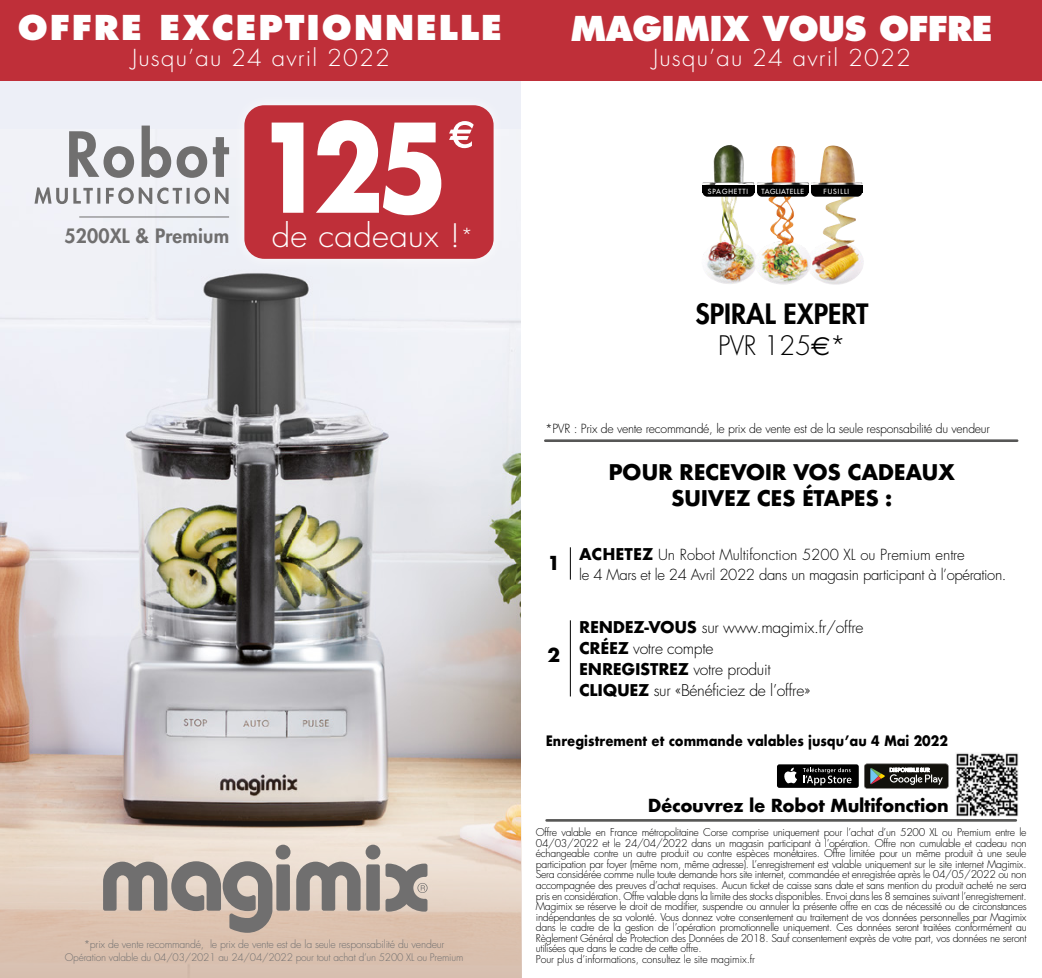
<style>
.page{position:relative;width:1042px;height:978px;background:#fff}
.page>*{position:absolute;margin:0;border:0;box-sizing:border-box;transform-origin:0 0}
.t1{font:700 119.52px "Futura";color:#fff;scale:.87 1}
.t2{font:800 33.25px "Futura";letter-spacing:.06em;color:#fff}
.t3{font:800 33.25px "Futura";letter-spacing:-.02em;color:#fff}
.t4{font:300 31.5px "Futura";letter-spacing:.01em;color:#fff;scale:1.05 1}
.t5{font:800 27.3px "Futura";color:#000}
.t6{font:300 26.07px "Futura";letter-spacing:-.02em;color:#000}
.t7{font:300 22.75px "Futura";letter-spacing:.05em;color:#fff;scale:1.05 1}
.t8{font:700 21px/25.9px "Futura";letter-spacing:-.02em;color:#000;text-align:center}
.t9{font:800 19.25px "Futura";letter-spacing:.01em;color:#706f6f}
.t10{font:700 18.72px "Futura";color:#000}
.t11{font:700 17.5px "Futura";letter-spacing:-.02em;color:#000}
.t12{font:300 15.75px/21px "Futura";letter-spacing:-.02em;color:#000}
.t13{font:300 14.88px/19.2px "Futura";letter-spacing:-.025em;color:#000}
.t14{font:700 14px "Futura";color:#000;scale:.9 1}
.t15{font:300 12.25px "Futura";letter-spacing:-.02em;color:#000}
.t16{font:300 10.5px/10.5px "Futura";letter-spacing:-.03em;color:#000}
.t17{font:300 10.5px "Futura";letter-spacing:-.02em;color:#706f6f}
.t18{font:300 10.15px "Futura";letter-spacing:-.02em;color:#706f6f}
.t19{font:6.83px "Futura";letter-spacing:.13em;color:#fff}
.t20{font:6.83px "Futura";letter-spacing:.08em;color:#fff}
.s1{font-size:18.9px}
.s2{font-family:"Euro Sans";font-weight:400}
.s3{font-weight:700;font-size:15.75px}
.s4{font-weight:700}
</style>
<div class="page">
<img style="left:0;top:298px;width:521px;height:499px">
<div style="left:0;top:68px;width:521px;height:230px;background:#eff1f7"></div>
<div style="left:244px;top:105px;width:249px;height:154px;background:#bf2f39;border-radius:20px"></div>
<svg style="left:449px;top:121px;width:25px;height:27px"></svg>
<svg style="left:35px;top:187px;width:193px;height:17px"></svg>
<svg style="left:69px;top:125px;width:160px;height:53px"></svg>
<div style="left:0;top:0;width:1042px;height:80px;background:#bf2f39"></div>
<svg style="left:864px;top:763px;width:84px;height:25px"></svg>
<svg style="left:776px;top:763px;width:83px;height:25px"></svg>
<div style="left:777px;top:764px;width:82px;height:23px;background:#000;border-radius:2px"></div>
<svg style="left:784px;top:767px;width:13px;height:16px"></svg>
<svg style="left:803px;top:767px;width:48px;height:18px"></svg>
<hr style="left:546px;top:818px;width:470px;height:3px;background:#575756">
<hr style="left:570px;top:547px;width:1px;height:32px;background:#000">
<hr style="left:570px;top:620px;width:1px;height:76px;background:#000">
<hr style="left:545px;top:439px;width:472px;height:3px;background:#575756">
<img style="left:956px;top:753px;width:62px;height:63px">
<img style="left:812px;top:249px;width:52px;height:36px">
<img style="left:703px;top:243px;width:51px;height:41px">
<img style="left:702px;top:182px;width:52px;height:3px">
<img style="left:719px;top:197px;width:24px;height:50px">
<img style="left:710px;top:145px;width:42px;height:38px">
<div style="left:702px;top:185px;width:52px;height:12px;background:#000;border-radius:5px"></div>
<div style="left:702px;top:185px;width:52px;height:7px;background:#000"></div>
<img style="left:811px;top:145px;width:51px;height:40px">
<img style="left:822px;top:197px;width:34px;height:53px">
<div style="left:811px;top:185px;width:51px;height:12px;background:#000;border-radius:5px"></div>
<div style="left:811px;top:185px;width:51px;height:7px;background:#000"></div>
<img style="left:754px;top:246px;width:57px;height:38px">
<img style="left:757px;top:146px;width:52px;height:45px">
<img style="left:768px;top:197px;width:26px;height:49px">
<div style="left:757px;top:185px;width:51px;height:12px;background:#000;border-radius:5px"></div>
<div style="left:757px;top:185px;width:51px;height:7px;background:#000"></div>
<hr style="left:79px;top:217px;width:150px;height:1px;background:#706f6f">
<svg style="left:0;top:797px;width:521px;height:180px"></svg>
<div style="left:276px;top:844px;width:14px;height:15px;background:#706f6f;border-radius:50%"></div>
<svg style="left:103px;top:861px;width:187px;height:71px"></svg>
<div style="left:366px;top:844px;width:14px;height:15px;background:#706f6f;border-radius:50%"></div>
<svg style="left:296px;top:861px;width:131px;height:50px"></svg>
<h2 class="t2" style="left:18px;top:7px;width:486px">OFFRE EXCEPTIONNELLE</h2>
<h3 class="t7" style="left:132px;top:43px;width:247px">Jusqu’au 24 avril 2022</h3>
<h3 class="t9" style="left:64px;top:224px;width:166px">5200XL &amp; Premium</h3>
<h1 class="t1" style="left:255px;top:81px;width:223px">125</h1>
<h3 class="t4" style="left:272px;top:216px;width:193px">de cadeaux !<span class="s1">*</span></h3>
<p class="t17" style="left:84px;top:937px;width:362px">*prix de vente recommandé, le prix de vente est de la seule responsabilité du vendeur</p>
<p class="t18" style="left:65px;top:951px;width:400px">Opération valable du 04/03/2021 au 24/04/2022 pour tout achat d’un 5200 XL ou Premium</p>
<h2 class="t3" style="left:570px;top:8px;width:424px">MAGIMIX VOUS OFFRE</h2>
<h3 class="t7" style="left:653px;top:43px;width:247px">Jusqu’au 24 avril 2022</h3>
<p class="t19" style="left:708px;top:187px;width:42px">SPAGHETTI</p>
<p class="t20" style="left:761px;top:187px;width:44px">TAGLIATELLE</p>
<p class="t19" style="left:823px;top:187px;width:27px">FUSILLI</p>
<h3 class="t5" style="left:695px;top:297px;width:175px">SPIRAL EXPERT</h3>
<h3 class="t6" style="left:718px;top:330px;width:129px">PVR 125<span class="s2">€</span>*</h3>
<p class="t15" style="left:545px;top:421px;width:446px">*PVR : Prix de vente recommandé, le prix de vente est de la seule responsabilité du vendeur</p>
<h3 class="t8" style="left:608px;top:459px;width:348px">POUR RECEVOIR VOS CADEAUX<br>SUIVEZ CES ÉTAPES :</h3>
<h3 class="t10" style="left:547px;top:549px;width:14px">1</h3>
<h3 class="t10" style="left:547px;top:641px;width:14px">2</h3>
<h3 class="t13" style="left:579px;top:545px;width:429px"><span class="s3">ACHETEZ</span> Un Robot Multifonction 5200 XL ou Premium entre<br>le 4 Mars et le 24 Avril 2022 dans un magasin participant à l’opération.</h3>
<h3 class="t12" style="left:579px;top:616px;width:286px"><span class="s4">RENDEZ-VOUS</span> sur www.magimix.fr/offre<br><span class="s4">CRÉEZ</span> votre compte<br><span class="s4">ENREGISTREZ</span> votre produit<br><span class="s4">CLIQUEZ</span> sur «Bénéficiez de l’offre»</h3>
<h3 class="t14" style="left:546px;top:730px;width:448px">Enregistrement et commande valables jusqu’au 4 Mai 2022</h3>
<h3 class="t11" style="left:648px;top:792px;width:302px">Découvrez le Robot Multifonction</h3>
<p class="t16" style="left:536px;top:826px;width:492px">Offre valable en France métropolitaine Corse comprise uniquement pour l’achat d’un 5200 XL ou Premium entre le 04/03/2022 et le 24/04/2022 dans un magasin participant à l’opération. Offre non cumulable et cadeau non échangeable contre un autre produit ou contre espèces monétaires. Offre limitée pour un même produit à une seule participation par foyer (même nom, même adresse). L’enregistrement est valable uniquement sur le site internet Magimix.<br>Sera considérée comme nulle toute demande hors site internet, commandée et enregistrée après le 04/05/2022 ou non accompagnée des preuves d’achat requises. Aucun ticket de caisse sans date et sans mention du produit acheté ne sera pris en considération. Offre valable dans la limite des stocks disponibles. Envoi dans les 8 semaines suivant l’enregistrement.<br>Magimix se réserve le droit de modifier, suspendre ou annuler la présente offre en cas de nécessité ou de circonstances indépendantes de sa volonté. Vous donnez votre consentement au traitement de vos données personnelles par Magimix dans le cadre de la gestion de l’opération promotionnelle uniquement. Ces données seront traitées conformément au Règlement Général de Protection des Données de 2018. Sauf consentement exprès de votre part, vos données ne seront utilisées que dans le cadre de cette offre.<br>Pour plus d’informations, consultez le site magimix.fr</p>
</div>
